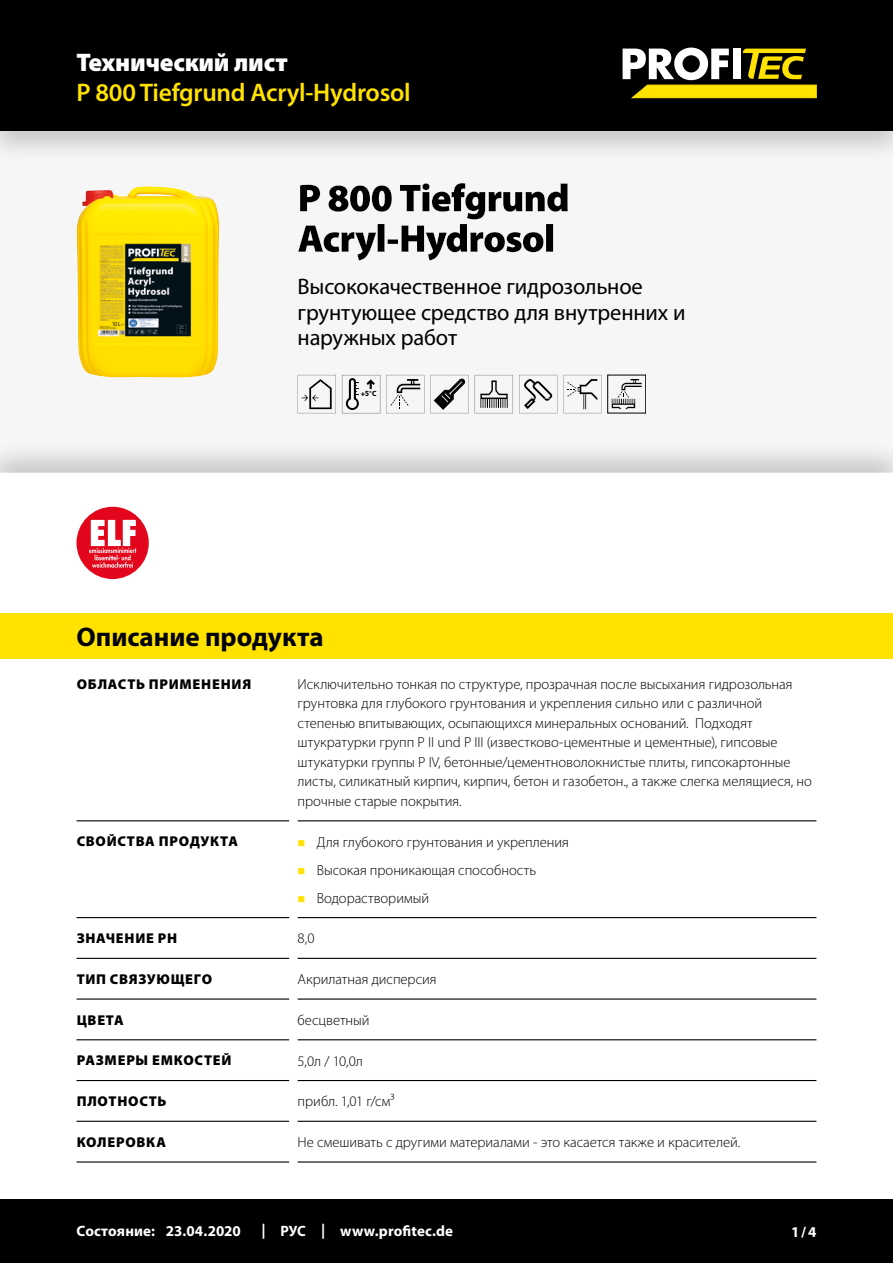
<style>
.page{position:relative;width:893px;height:1263px;background:#fff}
.page>*{position:absolute;margin:0;border:0;box-sizing:border-box;transform-origin:0 0}
.CB_AF_Kapitel_Uebers{font:700 27px "Myriad Pro";color:#000}
.CB_AF_Kopf_Produktna{font:600 25.5px "Myriad Pro";letter-spacing:-.01em;color:#ffe200}
.CB_AF_Kopf_TM{font:900 25.5px "Myriad Pro";letter-spacing:-.01em;color:#fff}
.t1{font:22.5px/25.5px "Myriad Pro";letter-spacing:-.005em;color:#000}
.CB_AF_Fuß_Stand_link{font:700 15px "Myriad Pro";letter-spacing:.005em;color:#fff}
.CB_AF_Text_Standard{font:300 14.7px/19.5px "Myriad Pro";color:#000}
.CB_AF_Abschnitt_Uebe{font:900 14.25px "Myriad Pro";letter-spacing:.05em;color:#000}
.t2{font:900 7.35px "Frutiger LT";color:#000}
.s1{font-weight:400}
</style>
<div class="page">
<div style="left:0;top:0;width:893px;height:131px;background:#000"></div>
<div style="left:0;top:1199px;width:893px;height:64px;background:#000"></div>
<svg style="left:623px;top:48px;width:193px;height:50px"></svg>
<hr style="left:77px;top:820px;width:212px;height:1px;background:#000">
<hr style="left:298px;top:820px;width:518px;height:1px;background:#000">
<hr style="left:77px;top:917px;width:212px;height:1px;background:#000">
<hr style="left:298px;top:917px;width:518px;height:1px;background:#000">
<hr style="left:77px;top:958px;width:212px;height:1px;background:#000">
<hr style="left:298px;top:958px;width:518px;height:1px;background:#000">
<hr style="left:77px;top:998px;width:212px;height:2px;background:#000">
<hr style="left:298px;top:998px;width:518px;height:2px;background:#000">
<hr style="left:77px;top:1039px;width:212px;height:1px;background:#000">
<hr style="left:298px;top:1039px;width:518px;height:1px;background:#000">
<hr style="left:77px;top:1080px;width:212px;height:1px;background:#000">
<hr style="left:298px;top:1080px;width:518px;height:1px;background:#000">
<hr style="left:77px;top:1121px;width:212px;height:1px;background:#000">
<hr style="left:298px;top:1121px;width:518px;height:1px;background:#000">
<hr style="left:77px;top:1161px;width:212px;height:1px;background:#000">
<hr style="left:298px;top:1161px;width:518px;height:1px;background:#000">
<div style="left:0;top:613px;width:893px;height:46px;background:#ffe200"></div>
<div style="left:0;top:122px;width:893px;height:355px;background:#000;opacity:.2"></div>
<div style="left:77px;top:507px;width:72px;height:72px;background:#e3051b;border-radius:50%"></div>
<svg style="left:89px;top:520px;width:47px;height:48px"></svg>
<p class="CB_AF_Kopf_TM" style="left:77px;top:48px;width:213px">Технический лист</p>
<p class="CB_AF_Kopf_Produktna" style="left:77px;top:79px;width:336px">P 800 Tiefgrund Acryl-Hydrosol</p>
<h3 class="t1" style="left:298px;top:274px;width:389px">Высококачественное гидрозольное грунтующее средство для внутренних и наружных работ</h3>
<p class="t2" style="left:361px;top:389px;width:17px">+5<span class="s1">°</span>C</p>
<p class="CB_AF_Kapitel_Uebers" style="left:77px;top:622px;width:249px">Описание продукта</p>
<p class="CB_AF_Abschnitt_Uebe" style="left:77px;top:676px;width:176px">ОБЛАСТЬ ПРИМЕНЕНИЯ</p>
<p class="CB_AF_Text_Standard" style="left:298px;top:674px;width:516px">Исключительно тонкая по структуре, прозрачная после высыхания гидрозольная грунтовка для глубокого грунтования и укрепления сильно или с различной степенью впитывающих, осыпающихся минеральных оснований. Подходят штукратурки групп P II und P III (известково-цементные и цементные), гипсовые штукатурки группы P IV, бетонные/цементноволокнистые плиты, гипсокартонные листы, силикатный кирпич, кирпич, бетон и газобетон., а также слегка мелящиеся, но прочные старые покрытия.</p>
<p class="CB_AF_Abschnitt_Uebe" style="left:77px;top:833px;width:163px">СВОЙСТВА ПРОДУКТА</p>
<p class="CB_AF_Text_Standard" style="left:317px;top:832px;width:254px">Для глубокого грунтования и укрепления</p>
<p class="CB_AF_Text_Standard" style="left:317px;top:860px;width:221px">Высокая проникающая способность</p>
<p class="CB_AF_Text_Standard" style="left:317px;top:888px;width:114px">Водорастворимый</p>
<p class="CB_AF_Abschnitt_Uebe" style="left:77px;top:930px;width:102px">ЗНАЧЕНИЕ PH</p>
<p class="CB_AF_Text_Standard" style="left:298px;top:929px;width:18px">8,0</p>
<p class="CB_AF_Abschnitt_Uebe" style="left:77px;top:971px;width:137px">ТИП СВЯЗУЮЩЕГО</p>
<p class="CB_AF_Text_Standard" style="left:298px;top:970px;width:140px">Акрилатная дисперсия</p>
<p class="CB_AF_Abschnitt_Uebe" style="left:77px;top:1012px;width:48px">ЦВЕТА</p>
<p class="CB_AF_Text_Standard" style="left:298px;top:1010px;width:73px">бесцветный</p>
<p class="CB_AF_Abschnitt_Uebe" style="left:77px;top:1052px;width:156px">РАЗМЕРЫ ЕМКОСТЕЙ</p>
<p class="CB_AF_Text_Standard" style="left:298px;top:1051px;width:67px">5,0л / 10,0л</p>
<p class="CB_AF_Abschnitt_Uebe" style="left:77px;top:1093px;width:91px">ПЛОТНОСТЬ</p>
<p class="CB_AF_Text_Standard" style="left:298px;top:1092px;width:99px">прибл. 1,01 г/cм³</p>
<p class="CB_AF_Abschnitt_Uebe" style="left:77px;top:1134px;width:91px">КОЛЕРОВКА</p>
<p class="CB_AF_Text_Standard" style="left:298px;top:1133px;width:444px">Не смешивать с другими материалами - это касается также и красителей.</p>
<p class="CB_AF_Fuß_Stand_link" style="left:77px;top:1222px;width:80px">Состояние:</p>
<p class="CB_AF_Fuß_Stand_link" style="left:166px;top:1222px;width:76px">23.04.2020</p>
<p class="CB_AF_Fuß_Stand_link" style="left:261px;top:1222px;width:6px">|</p>
<p class="CB_AF_Fuß_Stand_link" style="left:281px;top:1222px;width:27px">РУС</p>
<p class="CB_AF_Fuß_Stand_link" style="left:321px;top:1222px;width:6px">|</p>
<p class="CB_AF_Fuß_Stand_link" style="left:340px;top:1222px;width:114px">www.profitec.de</p>
<p class="CB_AF_Fuß_Stand_link" style="left:791px;top:1223px;width:27px">1/4</p>
</div>
